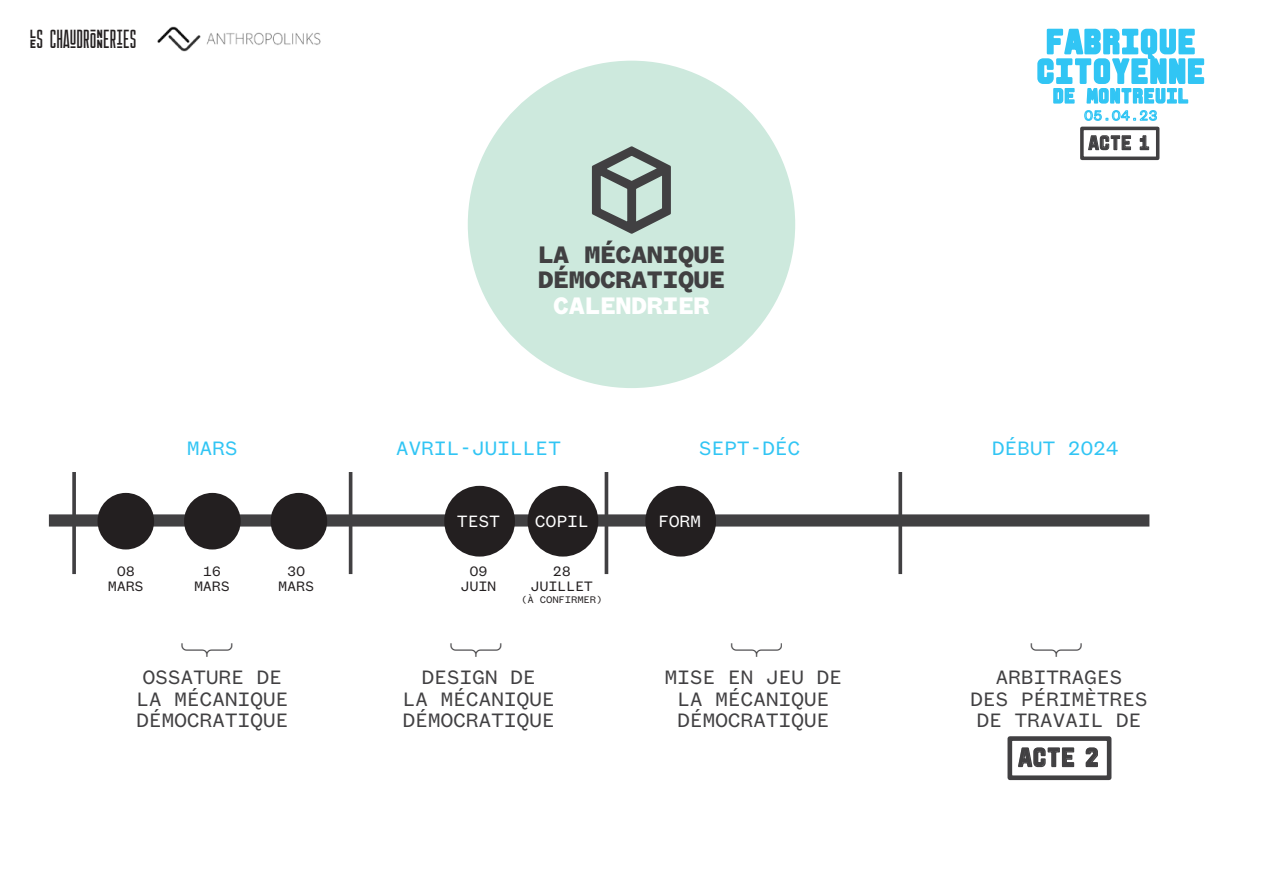
<style>
.page{position:relative;width:1263px;height:893px;background:#fff}
.page>*{position:absolute;margin:0;border:0;box-sizing:border-box;transform-origin:0 0}
.t1{font:178.5px "Chaudron Chaudron Rebus";color:#414042}
.t2{font:45.9px "Chaudron Chaudron Haut";color:#414042}
.t3{font:700 26.25px/25.2px "Founders Grotesk Mono";letter-spacing:-.02em;color:#414042}
.t4{font:700 26.25px "Founders Grotesk Mono";letter-spacing:-.02em;color:#fff}
.t5{font:23.85px/29.5px "Chaudron Chaudron Bas";color:#31c5f4;text-align:center}
.t6{font:21.3px/21.5px "Founders Grotesk Mono";letter-spacing:-.02em;color:#414042;text-align:center}
.t7{font:21.3px "Founders Grotesk Mono";letter-spacing:-.02em;color:#31c5f4}
.t8{font:18.6px "Chaudron Chaudron Bas";color:#414042}
.t9{font:18px "Founders Grotesk Mono";letter-spacing:-.02em;color:#fff}
.t10{font:16.95px "Chaudron Chaudron Haut";color:#231f20}
.t11{font:15px/15.5px "Founders Grotesk Mono";letter-spacing:-.02em;color:#231f20;text-align:center}
.t12{font:14.4px "Chaudron Chaudron Bas";color:#31c5f4}
.t13{font:14.1px "Chaudron Chaudron Bas";color:#414042}
.t14{font:10.5px "Founders Grotesk Mono";letter-spacing:-.02em;color:#231f20}
</style>
<div class="page">
<svg style="left:898px;top:472px;width:4px;height:102px"></svg>
<img style="left:157px;top:26px;width:164px;height:26px">
<div style="left:49px;top:514px;width:1100px;height:13px;background:#414042"></div>
<svg style="left:72px;top:472px;width:4px;height:102px"></svg>
<hr style="left:349px;top:472px;width:3px;height:102px;background:#414042">
<hr style="left:605px;top:472px;width:3px;height:102px;background:#414042">
<div style="left:100px;top:495px;width:52px;height:52px;background:#231f20;border-radius:50%"></div>
<div style="left:98px;top:493px;width:56px;height:56px;border:4px solid #231f20;border-radius:50%"></div>
<div style="left:186px;top:495px;width:52px;height:52px;background:#231f20;border-radius:50%"></div>
<div style="left:184px;top:493px;width:57px;height:56px;border:4px solid #231f20;border-radius:50%"></div>
<div style="left:273px;top:495px;width:52px;height:52px;background:#231f20;border-radius:50%"></div>
<div style="left:271px;top:493px;width:56px;height:56px;border:4px solid #231f20;border-radius:50%"></div>
<div style="left:447px;top:489px;width:65px;height:65px;background:#231f20;border-radius:50%"></div>
<div style="left:444px;top:486px;width:71px;height:71px;border:6px solid #231f20;border-radius:50%"></div>
<div style="left:530px;top:489px;width:65px;height:65px;background:#231f20;border-radius:50%"></div>
<div style="left:527px;top:486px;width:71px;height:71px;border:6px solid #231f20;border-radius:50%"></div>
<div style="left:648px;top:489px;width:65px;height:65px;background:#231f20;border-radius:50%"></div>
<div style="left:645px;top:486px;width:71px;height:71px;border:6px solid #231f20;border-radius:50%"></div>
<svg style="left:1018px;top:747px;width:57px;height:21px"></svg>
<svg style="left:1085px;top:747px;width:13px;height:21px"></svg>
<div style="left:1007px;top:736px;width:104px;height:44px;border:5px solid #414042"></div>
<svg style="left:1088px;top:135px;width:43px;height:16px"></svg>
<svg style="left:1139px;top:135px;width:11px;height:16px"></svg>
<div style="left:1080px;top:127px;width:79px;height:33px;border:4px solid #414042"></div>
<svg style="left:1037px;top:28px;width:168px;height:93px"></svg>
<div style="left:468px;top:61px;width:327px;height:327px;background:#cde9dd;border-radius:50%"></div>
<svg style="left:591px;top:146px;width:80px;height:88px"></svg>
<p class="t10" style="left:30px;top:28px;width:108px">LES CHAUDRONNERIES</p>
<h1 class="t1" style="left:561px;top:77px;width:142px">llllllll</h1>
<p class="t3" style="left:538px;top:242px;width:189px">LA MÉCANIQUE<br>DÉMOCRATIQUE</p>
<p class="t4" style="left:553px;top:290px;width:158px">CALENDRIER</p>
<p class="t5" style="left:1036px;top:27px;width:171px">FABRIQUE<br>CITOYENNE</p>
<p class="t12" style="left:1052px;top:86px;width:138px">DE MONTREUIL</p>
<p class="t13" style="left:1088px;top:133px;width:64px">ACTE 1</p>
<p class="t11" style="left:108px;top:563px;width:37px">08<br>MARS</p>
<p class="t7" style="left:187px;top:437px;width:53px">MARS</p>
<p class="t7" style="left:396px;top:437px;width:167px">AVRIL-JUILLET</p>
<p class="t7" style="left:699px;top:437px;width:103px">SEPT-DÉC</p>
<p class="t7" style="left:992px;top:437px;width:129px">DÉBUT 2024</p>
<p class="t11" style="left:194px;top:563px;width:37px">16<br>MARS</p>
<p class="t11" style="left:278px;top:563px;width:37px">30<br>MARS</p>
<p class="t9" style="left:457px;top:511px;width:45px">TEST</p>
<p class="t9" style="left:535px;top:511px;width:12px">COPIL</p>
<p class="t9" style="left:658px;top:511px;width:45px">FORM</p>
<p class="t11" style="left:461px;top:563px;width:37px">09<br>JUIN</p>
<p class="t11" style="left:530px;top:563px;width:64px">28<br>JUILLET</p>
<p class="t14" style="left:521px;top:594px;width:83px">(À CONFIRMER)</p>
<h2 class="t2" style="left:236px;top:641px;width:20px;rotate:90deg">}</h2>
<h2 class="t2" style="left:505px;top:641px;width:20px;rotate:90deg">}</h2>
<h2 class="t2" style="left:786px;top:641px;width:20px;rotate:90deg">}</h2>
<h2 class="t2" style="left:1086px;top:641px;width:20px;rotate:90deg">}</h2>
<p class="t6" style="left:970px;top:667px;width:179px">ARBITRAGES<br>DES PÉRIMÈTRES<br>DE TRAVAIL DE</p>
<p class="t8" style="left:1018px;top:744px;width:83px">ACTE 2</p>
<p class="t6" style="left:402px;top:667px;width:154px">DESIGN DE<br>LA MÉCANIQUE<br>DÉMOCRATIQUE</p>
<p class="t6" style="left:664px;top:667px;width:179px">MISE EN JEU DE<br>LA MÉCANIQUE<br>DÉMOCRATIQUE</p>
<p class="t6" style="left:136px;top:667px;width:154px;text-align:left">OSSATURE DE<br>LA MÉCANIQUE<br>DÉMOCRATIQUE</p>
</div>
